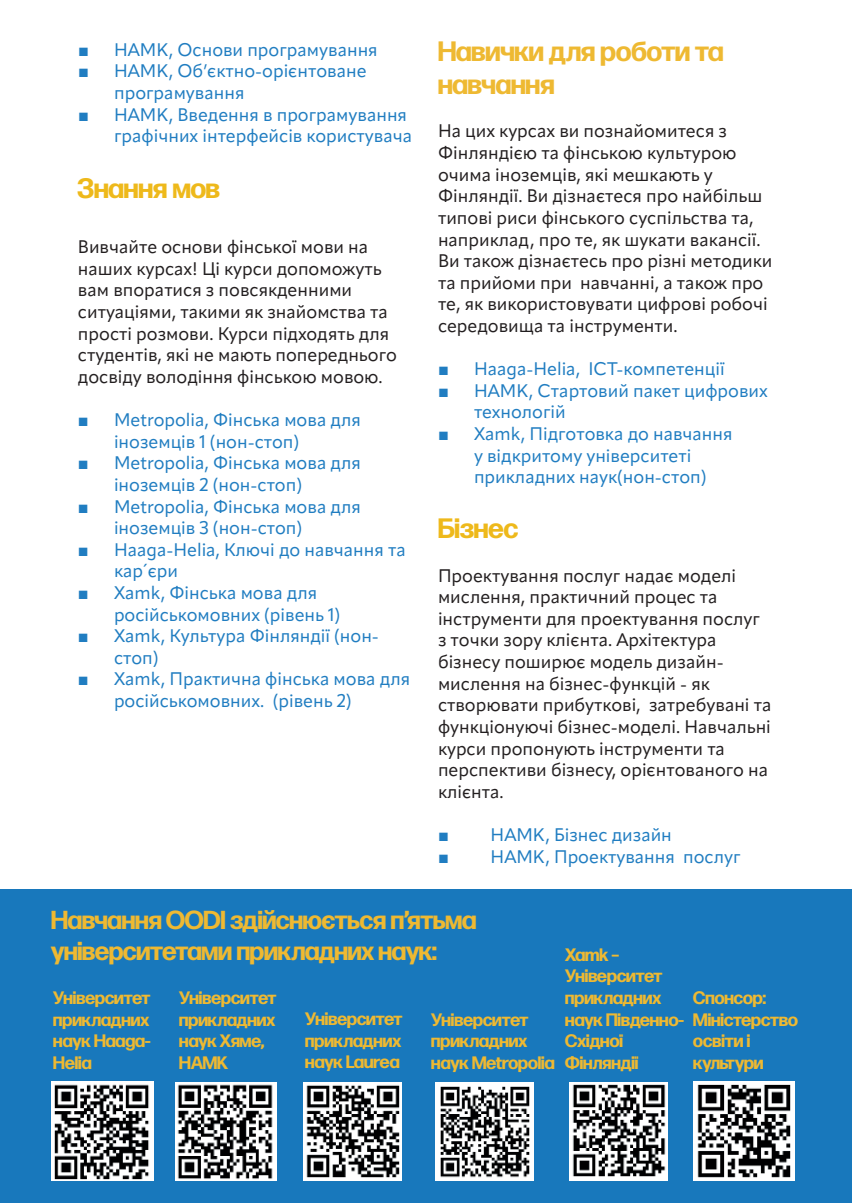
<style>
.page{position:relative;width:852px;height:1203px;background:#fff}
.page>*{position:absolute;margin:0;border:0;box-sizing:border-box;transform-origin:0 0}
.t1{font:700 28px/33.6px "Forma DJR Cyrillic Banner";color:#eeb932}
.t2{font:700 28px "Forma DJR Cyrillic Banner";color:#eeb91b}
.t3{font:700 26px/31.2px "Forma DJR Cyrillic Banner";letter-spacing:-.005em;color:#eeb932}
.t4{font:18px/21.6px "Apparat";color:#231f20}
.t5{font:18px/21.6px "Apparat";color:#207dc1}
.t6{font:700 18px/21.6px "Forma DJR Cyrillic Banner";color:#eeb932}
.s1{font-family:"Arial"}
</style>
<div class="page">
<div style="left:0;top:889px;width:851px;height:314px;background:#1878bc"></div>
<img style="left:175px;top:1082px;width:101px;height:99px">
<img style="left:303px;top:1082px;width:98px;height:99px">
<img style="left:435px;top:1082px;width:98px;height:99px">
<img style="left:569px;top:1082px;width:98px;height:99px">
<img style="left:693px;top:1082px;width:101px;height:99px">
<img style="left:51px;top:1082px;width:102px;height:99px">
<p class="t5" style="left:78px;top:40px;width:301px"><span class="s1">■</span> HAMK, Основи програмування</p>
<p class="t5" style="left:114px;top:62px;width:254px;text-indent:-36px"><span class="s1">■</span> HAMK, Об’єктно-орієнтоване програмування</p>
<p class="t5" style="left:78px;top:105px;width:335px;text-align:right"><span class="s1">■</span> HAMK, Введення в програмування графічних інтерфейсів користувача</p>
<h1 class="t2" style="left:78px;top:178px;width:143px">Знання мов</h1>
<p class="t4" style="left:78px;top:238px;width:320px">Вивчайте основи фінської мови на наших курсах! Ці курси допоможуть вам впоратися з повсякденними ситуаціями, такими як знайомства та прості розмови. Курси підходять для студентів, які не мають попереднього досвіду володіння фінською мовою.</p>
<p class="t5" style="left:114px;top:410px;width:248px;text-indent:-36px"><span class="s1">■</span> Metropolia, Фінська мова для іноземців 1 (нон-стоп)</p>
<p class="t5" style="left:114px;top:454px;width:248px;text-indent:-36px"><span class="s1">■</span> Metropolia, Фінська мова для іноземців 2 (нон-стоп)</p>
<p class="t5" style="left:114px;top:497px;width:248px;text-indent:-36px"><span class="s1">■</span> Metropolia, Фінська мова для іноземців 3 (нон-стоп)</p>
<p class="t5" style="left:114px;top:540px;width:293px;text-indent:-36px"><span class="s1">■</span> Haaga-Helia, Ключі до навчання та кар´єри</p>
<p class="t5" style="left:114px;top:583px;width:228px;text-indent:-36px"><span class="s1">■</span> Xamk, Фінська мова для російськомовних (рівень 1)</p>
<p class="t5" style="left:114px;top:626px;width:266px;text-indent:-36px"><span class="s1">■</span> Xamk, Культура Фінляндії (нон&shy;стоп)</p>
<p class="t5" style="left:114px;top:670px;width:297px;text-indent:-36px"><span class="s1">■</span> Xamk, Практична фінська мова для російськомовних. (рівень 2)</p>
<h1 class="t1" style="left:438px;top:36px;width:287px">Навички для роботи та навчання</h1>
<p class="t4" style="left:438px;top:122px;width:336px">Нa цих курсах ви познайомитеся з Фінляндією та фінською культурою очима іноземців, які мешкають у Фінляндії. Ви дізнаєтеся про найбільш типові риси фінського суспільства та, наприклад, про те, як шукати вакансії.<br>Ви також дізнаєтесь про різні методики та прийоми при навчанні, а також про те, як використовувати цифрові робочі середовища та інструменти.</p>
<p class="t5" style="left:438px;top:360px;width:288px"><span class="s1">■</span> Haaga-Helia, ICT-компетенції</p>
<p class="t5" style="left:474px;top:381px;width:295px;text-indent:-36px"><span class="s1">■</span> HAMK, Стартовий пакет цифрових технологій</p>
<p class="t5" style="left:438px;top:424px;width:296px;text-align:center"><span class="s1">■</span> Xamk, Підготовка до навчання у відкритому університеті прикладних наук(нон-стоп)</p>
<h1 class="t2" style="left:438px;top:518px;width:82px">Бізнес</h1>
<p class="t4" style="left:438px;top:566px;width:335px">Проектування послуг надає моделі мислення, практичний процес та інструменти для проектування послуг з точки зору клієнта. Архітектура бізнесу поширює модель дизайн&shy;мислення на бізнес-функцій - як створювати прибуткові, затребувані та функціонуючі бізнес-моделі. Навчальні курси пропонують інструменти та перспективи бізнесу, орієнтованого на клієнта.</p>
<p class="t5" style="left:438px;top:825px;width:235px"><span class="s1">■</span> HAMK, Бізнес дизайн</p>
<p class="t5" style="left:438px;top:847px;width:304px"><span class="s1">■</span> HAMK, Проектування послуг</p>
<h2 class="t3" style="left:51px;top:906px;width:426px">Навчання OODI здійснюється п’ятьма університетами прикладних наук:</h2>
<p class="t6" style="left:53px;top:988px;width:99px;text-align:justify">Університет прикладних наук Haaga-Helia</p>
<p class="t6" style="left:179px;top:988px;width:99px">Університет прикладних наук Хяме,<br>HAMK</p>
<p class="t6" style="left:305px;top:1009px;width:99px;text-align:justify">Університет прикладних наук Laurea</p>
<p class="t6" style="left:431px;top:1010px;width:125px">Університет прикладних наук Metropolia</p>
<p class="t6" style="left:565px;top:945px;width:120px">Xamk –<br>Університет прикладних наук Південно-<br>Східної<br>Фінляндії</p>
<p class="t6" style="left:693px;top:988px;width:106px">Cпонсор:<br>Міністерство освіти і культури</p>
</div>
